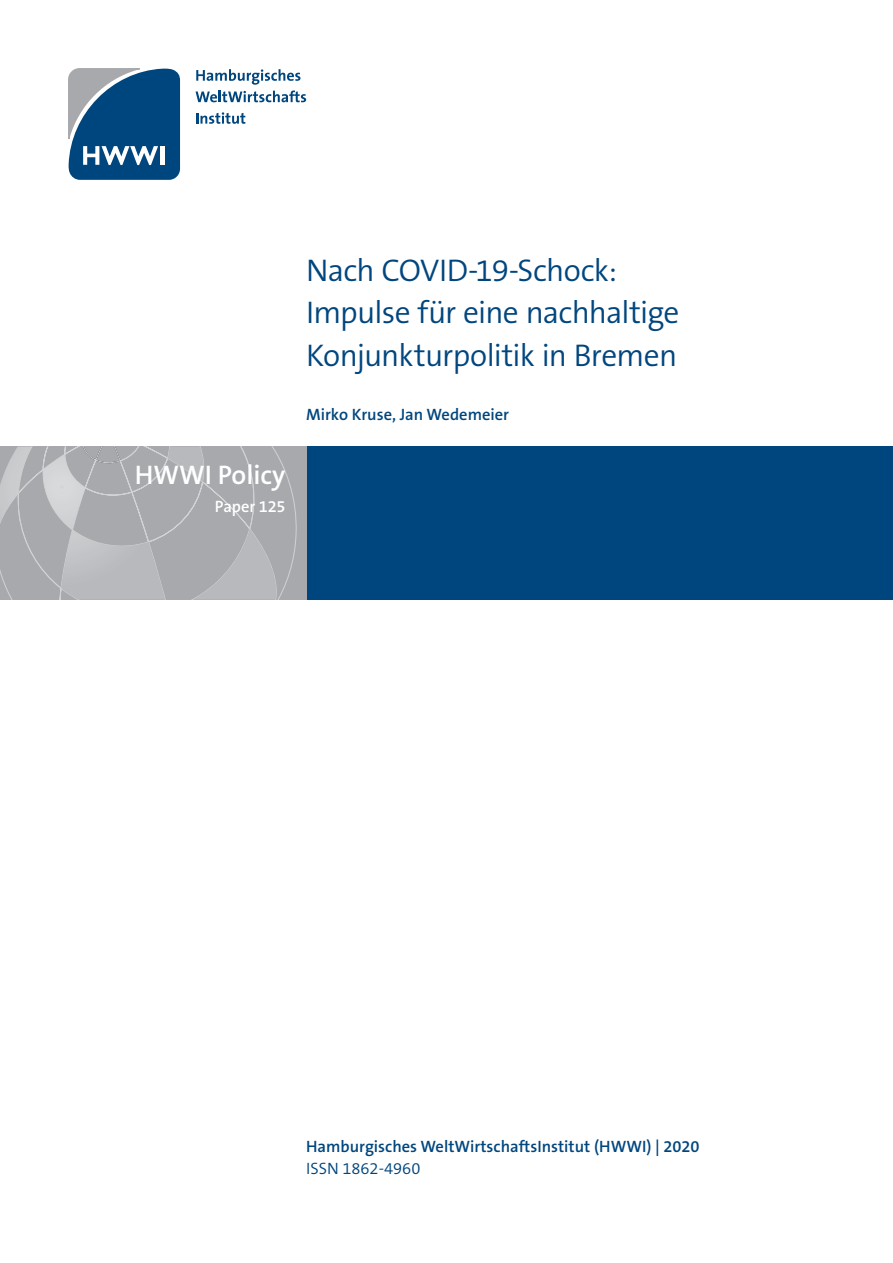
<style>
.page{position:relative;width:893px;height:1263px;background:#fff}
.page>*{position:absolute;margin:0;border:0;box-sizing:border-box;transform-origin:0 0}
.t1{font:300 31.5px/42.6px "The Sans B4";letter-spacing:-.025em;color:#00467e}
.t2{font:600 27px "The Sans B6";color:#fff}
.t3{font:600 16.5px "The Sans B6";color:#00467e}
.t4{font:300 16.5px "The Sans B4";color:#00467e}
.t5{font:600 16.5px "The Sans B6";letter-spacing:-.01em;color:#fff}
</style>
<div class="page">
<div style="left:306px;top:446px;width:587px;height:154px;background:#00467e"></div>
<svg style="left:196px;top:112px;width:49px;height:12px"></svg>
<svg style="left:196px;top:91px;width:110px;height:11px"></svg>
<svg style="left:196px;top:69px;width:104px;height:16px"></svg>
<svg style="left:68px;top:68px;width:112px;height:112px;background:#346893"></svg>
<div style="left:0;top:446px;width:306px;height:154px;background:#a8a9ad"></div>
<svg style="left:279px;top:458px;width:18px;height:141px"></svg>
<svg style="left:0;top:446px;width:279px;height:154px"></svg>
<p class="t2" style="left:135px;top:461px;width:152px">HWWI Policy</p>
<p class="t5" style="left:215px;top:497px;width:72px">Paper 125</p>
<p class="t1" style="left:306px;top:250px;width:375px">Nach COVID-19-Schock:<br>Impulse für eine nachhaltige<br>Konjunkturpolitik in Bremen</p>
<p class="t3" style="left:306px;top:406px;width:204px">Mirko Kruse, Jan Wedemeier</p>
<p class="t3" style="left:306px;top:1138px;width:395px">Hamburgisches WeltWirtschaftsInstitut (HWWI) | 2020</p>
<p class="t4" style="left:306px;top:1159px;width:116px">ISSN 1862-4960</p>
</div>
